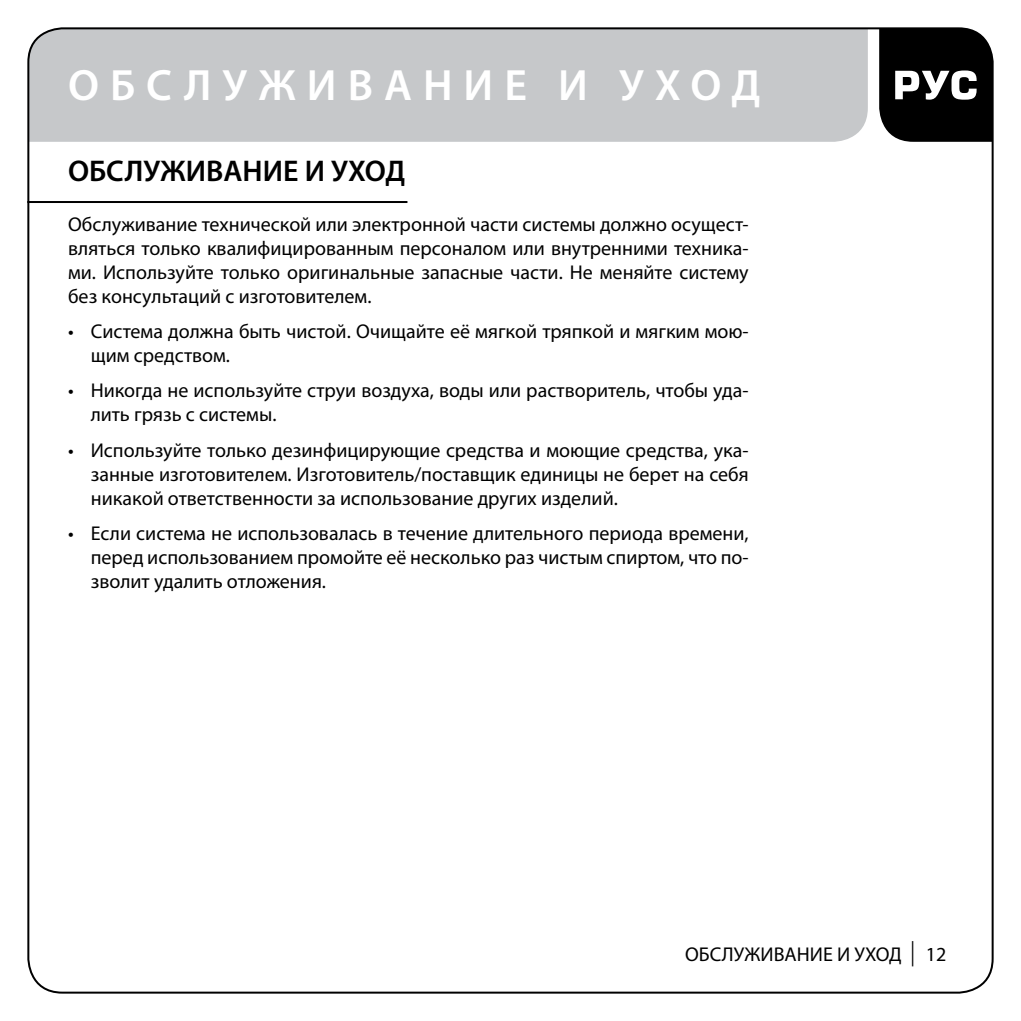
<style>
.page{position:relative;width:1021px;height:1021px;background:#fff}
.page>*{position:absolute;margin:0;border:0;box-sizing:border-box;transform-origin:0 0}
.t1{font:600 44px "Myriad Pro";letter-spacing:.25em;color:#fff}
.t2{font:600 30px "Myriad Pro";color:#000}
.t3{font:20px/24px "Myriad Pro";color:#000;text-align:justify}
.s1{font-family:"Academy C";font-size:24px}
</style>
<div class="page">
<div style="left:30px;top:30px;width:837px;height:112px;background:#c6c8ca"></div>
<svg style="left:879px;top:28px;width:113px;height:114px;background:#222"></svg>
<hr style="left:27px;top:201px;width:380px;height:2px;background:#000">
<h1 class="t1" style="left:68px;top:57px;width:694px">ОБСЛУЖИВАНИЕ И УХОД</h1>
<h2 class="t2" style="left:68px;top:152px;width:338px">ОБСЛУЖИВАНИЕ И УХОД</h2>
<p class="t3" style="left:68px;top:211px;width:682px">Обслуживание технической или электронной части системы должно осущест&shy;вляться только квалифицированным персоналом или внутренними техника&shy;ми. Используйте только оригинальные запасные части. Не меняйте систему без консультаций с изготовителем.</p>
<p class="t3" style="left:91px;top:319px;width:659px;text-indent:-23px">• Система должна быть чистой. Очищайте её мягкой тряпкой и мягким мою&shy;щим средством.</p>
<p class="t3" style="left:91px;top:378px;width:659px;text-indent:-23px">• Никогда не используйте струи воздуха, воды или растворитель, чтобы уда&shy;лить грязь с системы.</p>
<p class="t3" style="left:91px;top:437px;width:659px;text-indent:-23px">• Используйте только дезинфицирующие средства и моющие средства, ука&shy;занные изготовителем. Изготовитель/поставщик единицы не берет на себя никакой ответственности за использование других изделий.</p>
<p class="t3" style="left:91px;top:521px;width:659px;text-indent:-23px">• Если система не использовалась в течение длительного периода времени, перед использованием промойте её несколько раз чистым спиртом, что по&shy;зволит удалить отложения.</p>
<p class="t3" style="left:685px;top:941px;width:263px">ОБСЛУЖИВАНИЕ И УХОД <span class="s1">|</span> 12</p>
</div>
